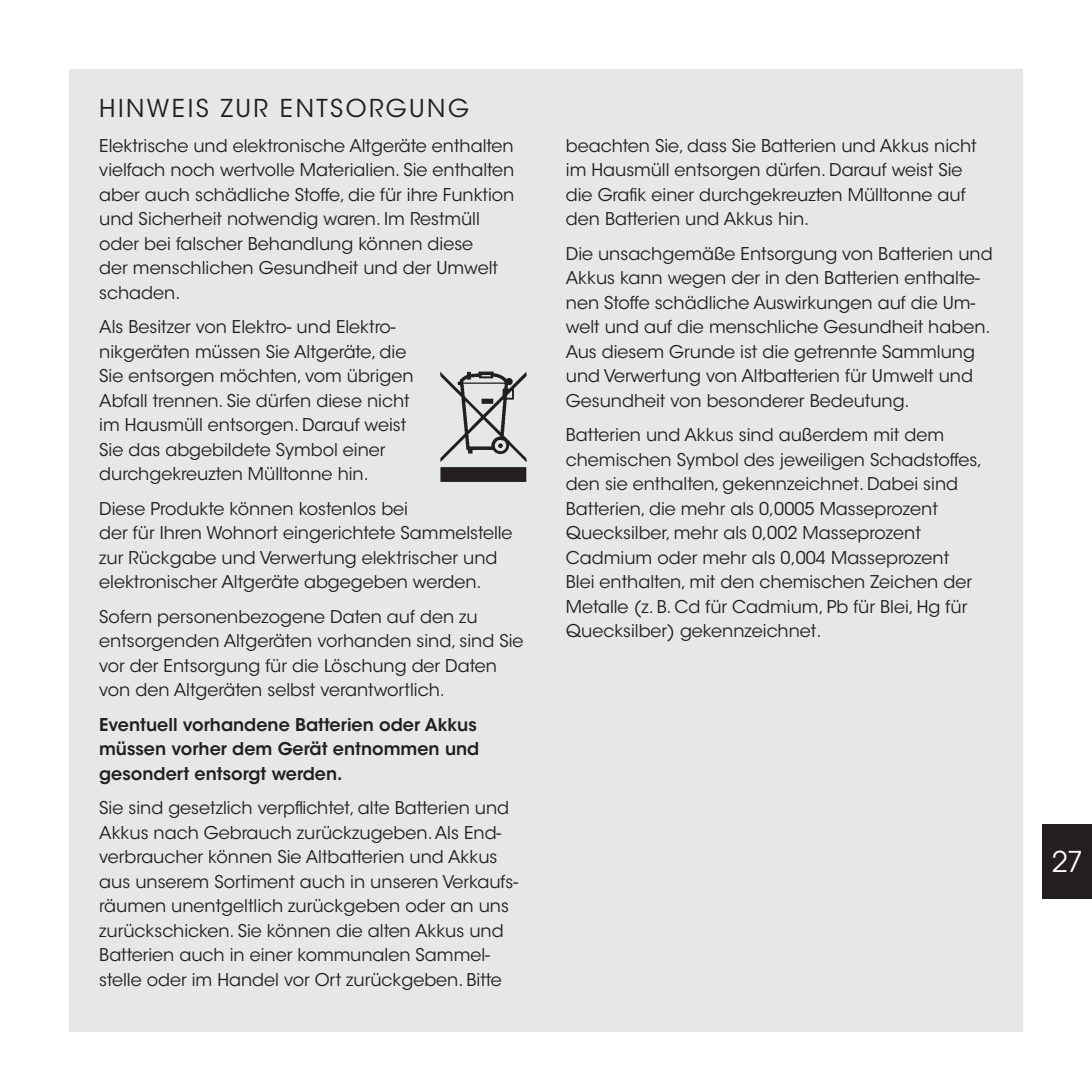
<style>
.page{position:relative;width:1092px;height:1092px;background:#fff}
.page>*{position:absolute;margin:0;border:0;box-sizing:border-box;transform-origin:0 0}
.t1{font:31.5px "Avant Gar Got Itc T Boo";color:#fff}
.t2{font:24.5px "ITC Avant Garde Std";letter-spacing:.1em;color:#231f20}
.t3{font:17.5px/24.5px "ITC Avant Garde Std";color:#231f20}
.t4{font:600 17.5px/24.5px "ITC Avant Garde Std";color:#231f20}
</style>
<div class="page">
<div style="left:1042px;top:823px;width:49px;height:75px;background:#231f20"></div>
<div style="left:69px;top:69px;width:953px;height:963px;background:#e6e7e9"></div>
<img style="left:440px;top:371px;width:87px;height:111px">
<h2 class="t2" style="left:99px;top:94px;width:371px">HINWEIS ZUR ENTSORGUNG</h2>
<p class="t3" style="left:99px;top:133px;width:416px">Elektrische und elektronische Altgeräte enthalten vielfach noch wertvolle Materialien. Sie enthalten aber auch schädliche Stoffe, die für ihre Funktion und Sicherheit notwendig waren. Im Restmüll oder bei falscher Behandlung können diese<br>der menschlichen Gesundheit und der Umwelt schaden.</p>
<p class="t3" style="left:99px;top:315px;width:316px">Als Besitzer von Elektro- und Elektro&shy;nikgeräten müssen Sie Altgeräte, die Sie entsorgen möchten, vom übrigen Abfall trennen. Sie dürfen diese nicht im Hausmüll entsorgen. Darauf weist Sie das abgebildete Symbol einer durchgekreuzten Mülltonne hin.</p>
<p class="t3" style="left:99px;top:496px;width:415px">Diese Produkte können kostenlos bei<br>der für Ihren Wohnort eingerichtete Sammelstelle zur Rückgabe und Verwertung elektrischer und elektronischer Altgeräte abgegeben werden.</p>
<p class="t3" style="left:99px;top:604px;width:426px">Sofern personenbezogene Daten auf den zu entsorgenden Altgeräten vorhanden sind, sind Sie vor der Entsorgung für die Löschung der Daten von den Altgeräten selbst verantwortlich.</p>
<p class="t4" style="left:99px;top:712px;width:381px">Eventuell vorhandene Batterien oder Akkus müssen vorher dem Gerät entnommen und gesondert entsorgt werden.</p>
<p class="t3" style="left:99px;top:796px;width:420px">Sie sind gesetzlich verpflichtet, alte Batterien und Akkus nach Gebrauch zurückzugeben. Als End&shy;verbraucher können Sie Altbatterien und Akkus aus unserem Sortiment auch in unseren Verkaufs&shy;räumen unentgeltlich zurückgeben oder an uns zurückschicken. Sie können die alten Akkus und Batterien auch in einer kommunalen Sammel&shy;stelle oder im Handel vor Ort zurückgeben. Bitte</p>
<p class="t3" style="left:566px;top:133px;width:412px">beachten Sie, dass Sie Batterien und Akkus nicht im Hausmüll entsorgen dürfen. Darauf weist Sie die Grafik einer durchgekreuzten Mülltonne auf den Batterien und Akkus hin.</p>
<p class="t3" style="left:566px;top:241px;width:428px">Die unsachgemäße Entsorgung von Batterien und Akkus kann wegen der in den Batterien enthalte&shy;nen Stoffe schädliche Auswirkungen auf die Um&shy;welt und auf die menschliche Gesundheit haben.<br>Aus diesem Grunde ist die getrennte Sammlung und Verwertung von Altbatterien für Umwelt und Gesundheit von besonderer Bedeutung.</p>
<p class="t3" style="left:566px;top:423px;width:418px">Batterien und Akkus sind außerdem mit dem chemischen Symbol des jeweiligen Schadstoffes, den sie enthalten, gekennzeichnet. Dabei sind Batterien, die mehr als 0,0005 Masseprozent Quecksilber, mehr als 0,002 Masseprozent Cadmium oder mehr als 0,004 Masseprozent Blei enthalten, mit den chemischen Zeichen der Metalle (z. B. Cd für Cadmium, Pb für Blei, Hg für Quecksilber) gekennzeichnet.</p>
<h1 class="t1" style="left:1052px;top:843px;width:32px">27</h1>
</div>
